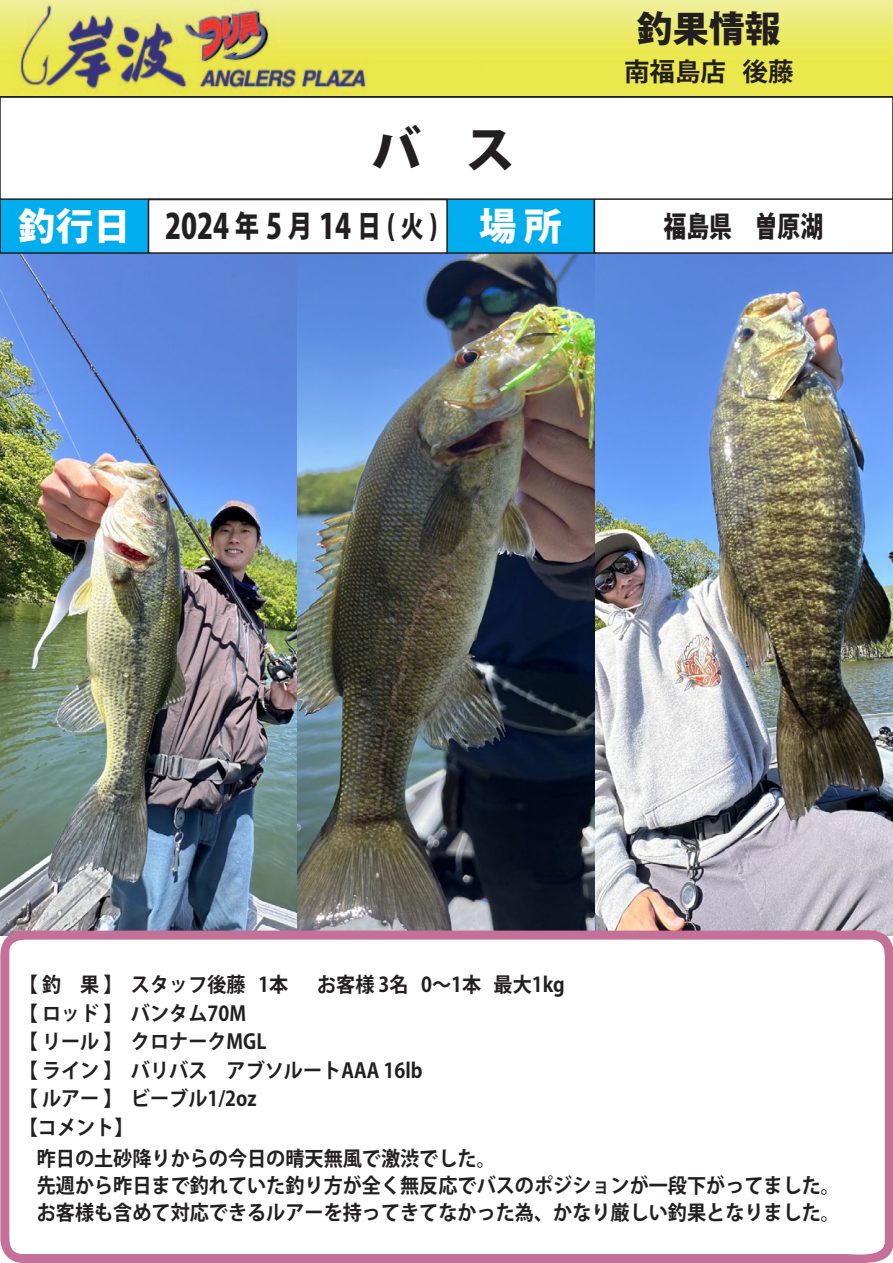
<style>
.page{position:relative;width:893px;height:1263px;background:#fff}
.page>*{position:absolute;margin:0;border:0;box-sizing:border-box;transform-origin:0 0}
.t1{font:800 49.5px "Koz Go Pro";color:#231f20}
.t2{font:800 37.5px "Koz Go Pro";color:#fff}
.t3{font:800 36px "Koz Go Pro";color:#231f20}
.t4{font:800 34.5px "Koz Go Pro";color:#231f20;scale:.8 1}
.t5{font:800 28.5px "Koz Go Pro";color:#231f20;scale:.8 1}
.t6{font:700 25.5px "Koz Go Pro";color:#231f20}
.t7{font:700 20.4px/28.5px "Koz Go Pro";color:#231f20;scale:.94 1}
.s1{font-size:30px}
.s2{font-size:28.5px}
</style>
<div class="page">
<img style="left:0;top:254px;width:893px;height:673px">
<img style="left:0;top:0;width:893px;height:96px">
<div style="left:0;top:198px;width:149px;height:55px;background:#00aeef"></div>
<div style="left:0;top:197px;width:149px;height:57px;border:2px solid #231f20"></div>
<div style="left:445px;top:197px;width:150px;height:57px;background:#00aeef;border:2px solid #231f20"></div>
<div style="left:594px;top:197px;width:299px;height:57px;border:2px solid #231f20"></div>
<svg style="left:0;top:927px;width:893px;height:336px"></svg>
<div style="left:0;top:96px;width:893px;height:104px;background:#fff;border:2px solid #231f20"></div>
<div style="left:148px;top:199px;width:300px;height:55px;background:#fff;border:2px solid #231f20"></div>
<h1 class="t1" style="left:371px;top:118px;width:145px">バ　ス</h1>
<h3 class="t3" style="left:637px;top:5px;width:145px">釣果情報</h3>
<p class="t6" style="left:624px;top:55px;width:171px">南福島店 後藤</p>
<h2 class="t2" style="left:18px;top:201px;width:114px">釣行日</h2>
<h2 class="t2" style="left:479px;top:201px;width:84px">場 所</h2>
<h3 class="t4" style="left:165px;top:204px;width:342px">2024<span class="s1">年</span>5<span class="s1">月</span>14<span class="s1">日(</span><span class="s2">火</span><span class="s1">)</span></h3>
<h3 class="t5" style="left:663px;top:207px;width:201px">福島県　曽原湖</h3>
<p class="t7" style="left:19px;top:972px;width:288px">【 釣　果 】 スタッフ後藤 1本</p>
<p class="t7" style="left:317px;top:972px;width:265px">お客様 3名 0～1本 最大1kg</p>
<p class="t7" style="left:19px;top:1000px;width:431px">【 ロッド 】 バンタム70M<br>【 リール 】 クロナークMGL<br>【 ライン 】 バリバス　アブソルートAAA 16lb【 ルアー 】 ビーブル1/2oz<br>【コメント】</p>
<p class="t7" style="left:37px;top:1146px;width:856px;line-height:27px">昨日の土砂降りからの今日の晴天無風で激渋でした。<br>先週から昨日まで釣れていた釣り方が全く無反応でバスのポジションが一段下がってました。お客様も含めて対応できるルアーを持ってきてなかった為、かなり厳しい釣果となりました。</p>
</div>
